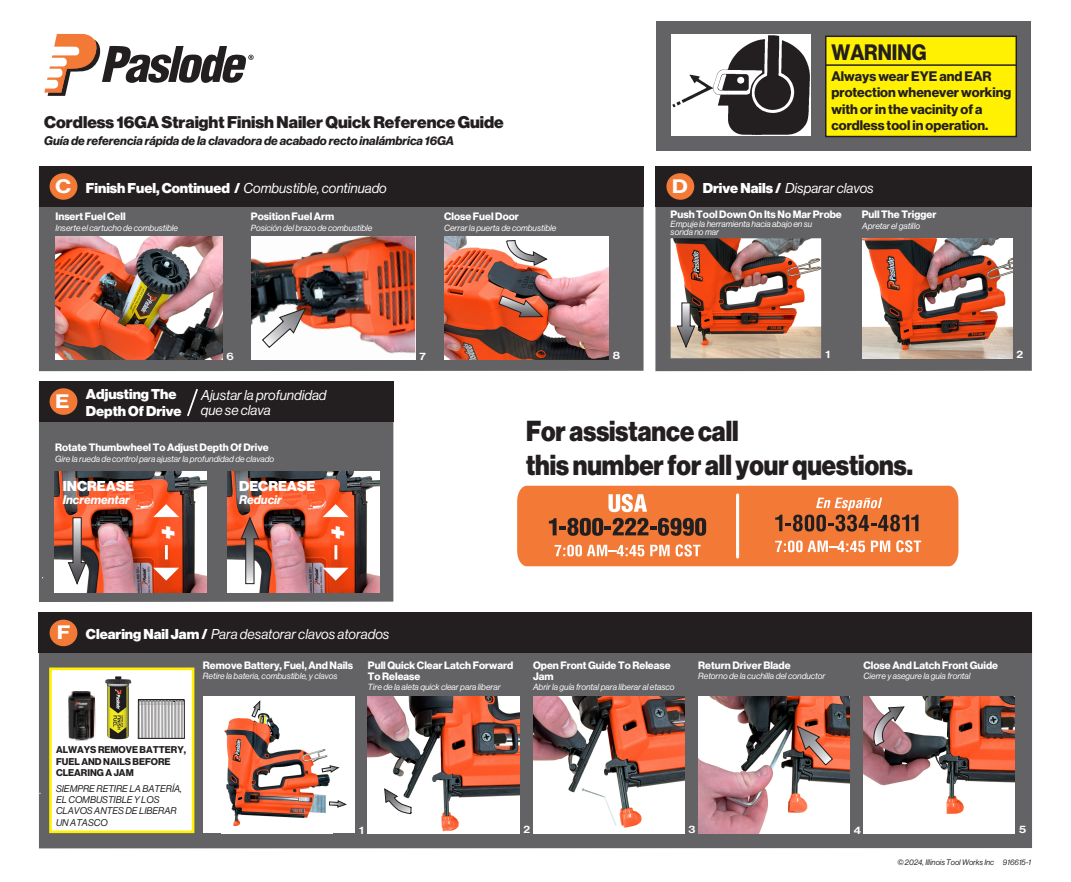
<style>
.page{position:relative;width:1071px;height:882px;background:#fff}
.page>*{position:absolute;margin:0;border:0;box-sizing:border-box;transform-origin:0 0}
.t1{font:28.35px/33.3px "N Haas Grotesk DS Pro 95 Blk";color:#231f20;scale:.87 1}
.t2{font:25.64px "N Haas Grotesk DS Pro 96 Blk It";color:#fff}
.t3{font:21.88px "N Haas Grotesk DS Pro 75 Bd";color:#231f20;scale:.92 1}
.t4{font:18.38px "N Haas Grotesk TX Pro 75 Bd";color:#fff;scale:1.17 1}
.t5{font:16.62px "N Haas Grotesk DS Pro 95 Blk";color:#231f20}
.t6{font:14px/15px "N Haas Grotesk DS Pro 56 It";color:#fff}
.t7{font:14px/16.8px "N Haas Grotesk DS Pro 95 Blk";color:#fff}
.t8{font:13.56px/16.3px "N Haas Grotesk DS Pro 75 Bd";color:#231f20}
.t9{font:12.25px "N Haas Grotesk DS Pro 76 Bd It";color:#231f20}
.t10{font:12.25px "N Haas Grotesk DS Pro 76 Bd It";color:#fff}
.t11{font:10.5px/11.4px "N Haas Grotesk DS Pro 75 Bd";color:#fff}
.t12{font:10.5px "N Haas Grotesk DS Pro 65 Md";color:#fff;scale:1.16 1}
.t13{font:9.62px/11.4px "N Haas Grotesk DS Pro 56 It";color:#231f20}
.t14{font:9.62px/11.4px "N Haas Grotesk DS Pro 75 Bd";color:#231f20}
.t15{font:8.75px/7.9px "N Haas Grotesk DS Pro 56 It";color:#fff}
.t16{font:7.88px "N Haas Grotesk DS Pro 56 It";color:#231f20}
.s1{font-family:"N Haas Grotesk TX Pro 75 Bd";font-size:18.38px}
.s2{font-family:"N Haas Grotesk DS Pro 95 Blk"}
</style>
<div class="page">
<div style="left:39px;top:207px;width:605px;height:164px;background:#636366"></div>
<div style="left:39px;top:166px;width:605px;height:41px;background:#231f20"></div>
<div style="left:39px;top:422px;width:354px;height:180px;background:#636366"></div>
<div style="left:39px;top:381px;width:354px;height:41px;background:#231f20"></div>
<div style="left:39px;top:653px;width:993px;height:195px;background:#636366"></div>
<div style="left:39px;top:613px;width:993px;height:40px;background:#231f20"></div>
<div style="left:655px;top:207px;width:377px;height:164px;background:#636366"></div>
<div style="left:655px;top:166px;width:377px;height:41px;background:#231f20"></div>
<div style="left:50px;top:173px;width:27px;height:27px;background:#f37937;border-radius:50%"></div>
<svg style="left:44px;top:34px;width:210px;height:62px"></svg>
<div style="left:50px;top:388px;width:27px;height:27px;background:#f37937;border-radius:50%"></div>
<div style="left:666px;top:173px;width:28px;height:27px;background:#f37937;border-radius:50%"></div>
<div style="left:656px;top:21px;width:375px;height:130px;background:#636366"></div>
<img style="left:672px;top:35px;width:139px;height:100px">
<div style="left:825px;top:36px;width:192px;height:101px;background:#fff101;border:1px solid #231f20"></div>
<hr style="left:826px;top:64px;width:190px;height:2px;background:#231f20">
<img style="left:54px;top:472px;width:153px;height:121px">
<svg style="left:153px;top:504px;width:26px;height:13px"></svg>
<svg style="left:153px;top:568px;width:26px;height:13px"></svg>
<hr style="left:165px;top:545px;width:3px;height:14px;background:#fff">
<svg style="left:67px;top:517px;width:20px;height:69px"></svg>
<img style="left:227px;top:472px;width:153px;height:121px">
<svg style="left:323px;top:504px;width:26px;height:13px"></svg>
<svg style="left:323px;top:568px;width:26px;height:13px"></svg>
<hr style="left:334px;top:545px;width:3px;height:14px;background:#fff">
<svg style="left:240px;top:515px;width:20px;height:70px"></svg>
<div style="left:50px;top:620px;width:27px;height:26px;background:#f37937;border-radius:50%"></div>
<img style="left:862px;top:238px;width:150px;height:120px">
<img style="left:671px;top:238px;width:150px;height:120px">
<svg style="left:676px;top:302px;width:20px;height:47px"></svg>
<img style="left:55px;top:236px;width:167px;height:124px">
<img style="left:251px;top:236px;width:164px;height:124px">
<div style="left:50px;top:669px;width:143px;height:163px;background:#fff"></div>
<div style="left:49px;top:668px;width:145px;height:165px;border:3px solid #fff101"></div>
<img style="left:68px;top:691px;width:28px;height:50px">
<img style="left:105px;top:676px;width:27px;height:64px">
<svg style="left:140px;top:701px;width:43px;height:36px"></svg>
<div style="left:138px;top:699px;width:47px;height:40px;border:1px solid #231f20"></div>
<svg style="left:261px;top:306px;width:46px;height:43px"></svg>
<img style="left:444px;top:236px;width:164px;height:124px">
<svg style="left:506px;top:240px;width:42px;height:26px"></svg>
<svg style="left:498px;top:295px;width:47px;height:23px"></svg>
<svg style="left:517px;top:486px;width:441px;height:80px"></svg>
<hr style="left:736px;top:495px;width:3px;height:62px;background:#fff">
<img style="left:533px;top:697px;width:151px;height:136px">
<div style="left:204px;top:697px;width:151px;height:136px;background:#fff"></div>
<img style="left:224px;top:702px;width:106px;height:124px">
<svg style="left:251px;top:700px;width:9px;height:18px"></svg>
<svg style="left:321px;top:765px;width:19px;height:8px"></svg>
<svg style="left:329px;top:800px;width:18px;height:8px"></svg>
<img style="left:698px;top:697px;width:152px;height:136px">
<svg style="left:796px;top:724px;width:38px;height:42px"></svg>
<img style="left:368px;top:697px;width:151px;height:136px">
<svg style="left:384px;top:788px;width:28px;height:26px"></svg>
<div style="left:864px;top:697px;width:151px;height:136px;background:#fff"></div>
<img style="left:864px;top:697px;width:151px;height:117px">
<svg style="left:870px;top:706px;width:35px;height:42px"></svg>
<svg style="left:187px;top:389px;width:11px;height:28px"></svg>
<h3 class="t5" style="left:44px;top:112px;width:461px">Cordless 16GA Straight Finish Nailer Quick Reference Guide</h3>
<h3 class="t9" style="left:44px;top:134px;width:411px">Guía de referencia rápida de la clavadora de acabado recto inalámbrica 16GA</h3>
<h3 class="t3" style="left:832px;top:39px;width:105px">WARNING</h3>
<h3 class="t8" style="left:832px;top:68px;width:181px">Always wear EYE and EAR protection whenever working with or in the vacinity of a cordless tool in operation.</h3>
<h3 class="t6" style="left:55px;top:180px;width:333px"><span class="s1">C</span> <span class="s2">Finish Fuel, Continued /</span> Combustible, continuado</h3>
<h3 class="t6" style="left:672px;top:180px;width:203px"><span class="s1">D</span> <span class="s2">Drive Nails /</span> Disparar clavos</h3>
<p class="t11" style="left:55px;top:211px;width:72px">Insert Fuel Cell</p>
<p class="t15" style="left:55px;top:224px;width:124px">Inserte el cartucho de combustible</p>
<p class="t11" style="left:251px;top:211px;width:85px">Position Fuel Arm</p>
<p class="t15" style="left:251px;top:224px;width:123px">Posición del brazo de combustible</p>
<p class="t11" style="left:444px;top:211px;width:76px">Close Fuel Door</p>
<p class="t15" style="left:444px;top:224px;width:114px">Cerrar la puerta de combustible</p>
<p class="t11" style="left:671px;top:209px;width:173px">Push Tool Down On Its No Mar Probe</p>
<p class="t15" style="left:671px;top:220px;width:143px">Empuje la herramienta hacia abajo en su sonda no mar</p>
<p class="t11" style="left:862px;top:209px;width:76px">Pull The Trigger</p>
<p class="t15" style="left:862px;top:222px;width:59px">Apretar el gatillo</p>
<p class="t12" style="left:226px;top:350px;width:8px">6</p>
<p class="t12" style="left:826px;top:349px;width:6px">1</p>
<p class="t12" style="left:613px;top:349px;width:8px">8</p>
<p class="t12" style="left:420px;top:350px;width:7px">7</p>
<h3 class="t7" style="left:86px;top:386px;width:97px">Adjusting The<br>Depth Of Drive</h3>
<h3 class="t6" style="left:201px;top:388px;width:127px">Ajustar la profundidad que se clava</h3>
<h3 class="t4" style="left:55px;top:390px;width:14px">E</h3>
<p class="t11" style="left:55px;top:442px;width:215px">Rotate Thumbwheel To Adjust Depth Of Drive</p>
<p class="t15" style="left:55px;top:455px;width:221px">Gire la rueda de control para ajustar la profundidad de clavado</p>
<h3 class="t7" style="left:63px;top:478px;width:73px">INCREASE</h3>
<h3 class="t10" style="left:63px;top:492px;width:69px">Incrementar</h3>
<h2 class="t2" style="left:184px;top:525px;width:16px;rotate:90deg">+</h2>
<h3 class="t7" style="left:239px;top:478px;width:78px">DECREASE</h3>
<h3 class="t10" style="left:239px;top:492px;width:44px">Reducir</h3>
<h2 class="t2" style="left:354px;top:525px;width:16px;rotate:90deg">+</h2>
<h1 class="t1" style="left:526px;top:415px;width:446px">For assistance call<br>this number for all your questions.</h1>
<p class="t12" style="left:1017px;top:349px;width:7px">2</p>
<h3 class="t6" style="left:57px;top:627px;width:334px"><span class="s1">F</span> <span class="s2">Clearing Nail Jam /</span> Para desatorar clavos atorados</h3>
<p class="t11" style="left:203px;top:659px;width:152px">Remove Battery, Fuel, And Nails</p>
<p class="t15" style="left:203px;top:672px;width:136px">Retire la bateria, combustible, y clavos</p>
<p class="t11" style="left:368px;top:659px;width:147px">Pull Quick Clear Latch Forward<br>To Release</p>
<p class="t15" style="left:368px;top:683px;width:134px">Tire de la aleta quick clear para liberar</p>
<p class="t11" style="left:533px;top:659px;width:139px">Open Front Guide To Release<br>Jam</p>
<p class="t15" style="left:533px;top:683px;width:143px">Abrir la guía frontal para liberar al etasco</p>
<p class="t11" style="left:698px;top:659px;width:94px">Return Driver Blade</p>
<p class="t15" style="left:698px;top:672px;width:129px">Retorno de la cuchilla del conductor</p>
<p class="t14" style="left:56px;top:744px;width:131px">ALWAYS REMOVE BATTERY,<br>FUEL AND NAILS BEFORE<br>CLEARING A JAM</p>
<p class="t13" style="left:56px;top:783px;width:128px">SIEMPRE RETIRE LA BATERÍA,<br>EL COMBUSTIBLE Y LOS<br>CLAVOS ANTES DE LIBERAR<br>UN ATASCO</p>
<p class="t12" style="left:359px;top:824px;width:6px">1</p>
<p class="t12" style="left:523px;top:823px;width:7px">2</p>
<p class="t12" style="left:689px;top:823px;width:7px">3</p>
<p class="t11" style="left:864px;top:659px;width:136px">Close And Latch Front Guide</p>
<p class="t15" style="left:864px;top:672px;width:109px">Cierre y asegure la guía frontal</p>
<p class="t12" style="left:854px;top:824px;width:8px">4</p>
<p class="t12" style="left:1019px;top:823px;width:8px">5</p>
<p class="t16" style="left:897px;top:858px;width:135px">© 2024, Illinois Tool Works Inc 916615-1</p>
</div>
